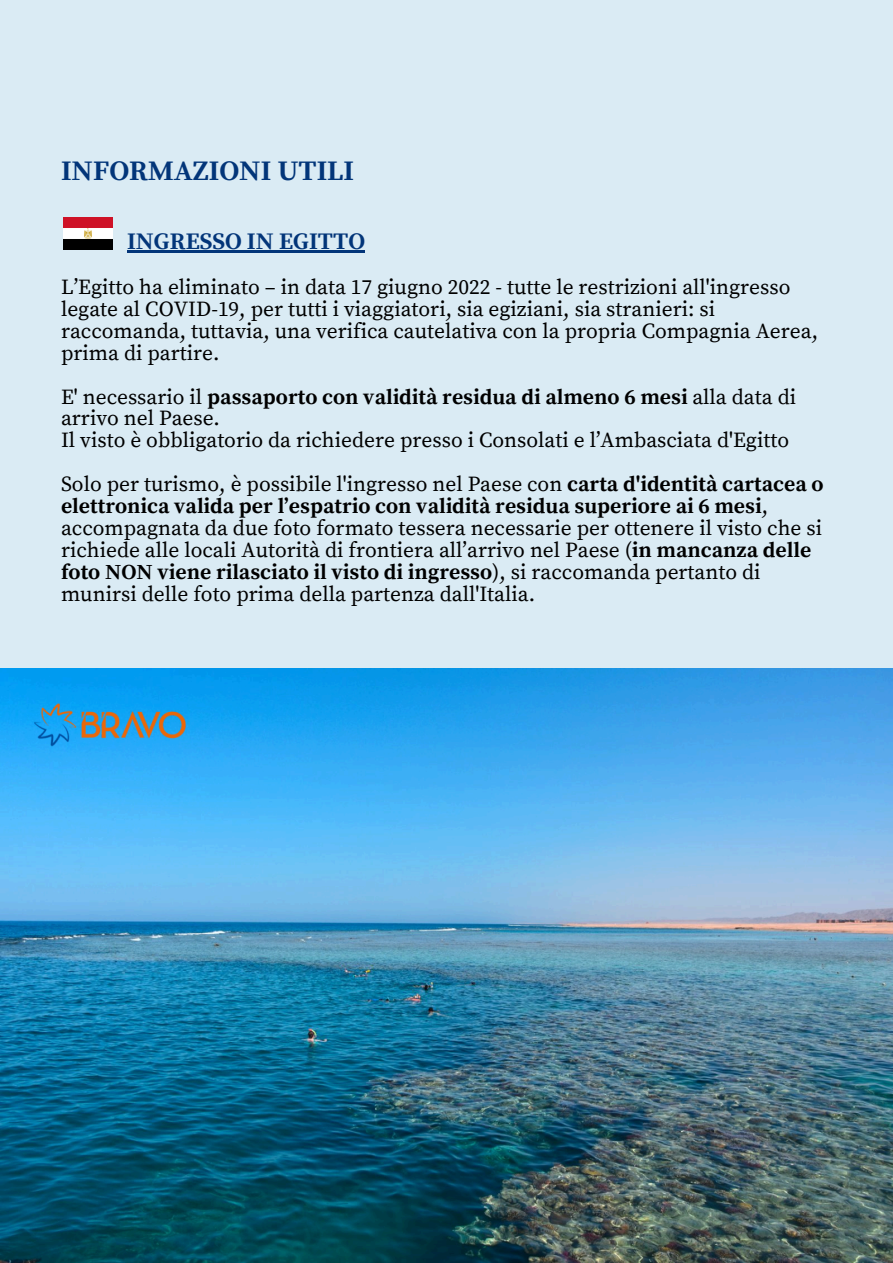
<style>
.page{position:relative;width:893px;height:1263px;background:#daebf4}
.page>*{position:absolute;margin:0;border:0;box-sizing:border-box;transform-origin:0 0}
.t1{font:700 28.12px "Source Serif Pro";color:#023579}
.t2{font:700 23.62px "Source Serif Pro";color:#023579}
.t3{font:21.38px/21.9px "Source Serif Pro";color:#000}
.t4{font:700 21.38px/21.9px "Source Serif Pro";color:#000}
.s1{font-weight:400}
.s2{font-weight:700}
</style>
<div class="page">
<hr style="left:127px;top:250px;width:238px;height:3px;background:#023579">
<img style="left:63px;top:217px;width:49px;height:33px">
<img style="left:0;top:668px;width:893px;height:595px">
<img style="left:28px;top:691px;width:168px;height:70px">
<h1 class="t1" style="left:61px;top:154px;width:294px">INFORMAZIONI UTILI</h1>
<h2 class="t2" style="left:127px;top:227px;width:239px">INGRESSO IN EGITTO</h2>
<p class="t3" style="left:61px;top:277px;width:758px">L’Egitto ha eliminato – in data 17 giugno 2022 - tutte le restrizioni all'ingresso legate al COVID-19, per tutti i viaggiatori, sia egiziani, sia stranieri: si raccomanda, tuttavia, una verifica cautelativa con la propria Compagnia Aerea, prima di partire.</p>
<p class="t4" style="left:61px;top:386px;width:736px"><span class="s1">E' necessario il</span> passaporto con validità residua di almeno 6 mesi <span class="s1">alla data di arrivo nel Paese.</span></p>
<p class="t3" style="left:61px;top:430px;width:729px">Il visto è obbligatorio da richiedere presso i Consolati e l’Ambasciata d'Egitto</p>
<p class="t3" style="left:61px;top:474px;width:764px">Solo per turismo, è possibile l'ingresso nel Paese con <span class="s2">carta d'identità cartacea o elettronica valida per l’espatrio con validità residua superiore ai 6 mesi</span>, accompagnata da due foto formato tessera necessarie per ottenere il visto che si richiede alle locali Autorità di frontiera all’arrivo nel Paese (<span class="s2">in mancanza delle foto NON viene rilasciato il visto di ingresso</span>), si raccomanda pertanto di munirsi delle foto prima della partenza dall'Italia.</p>
</div>
